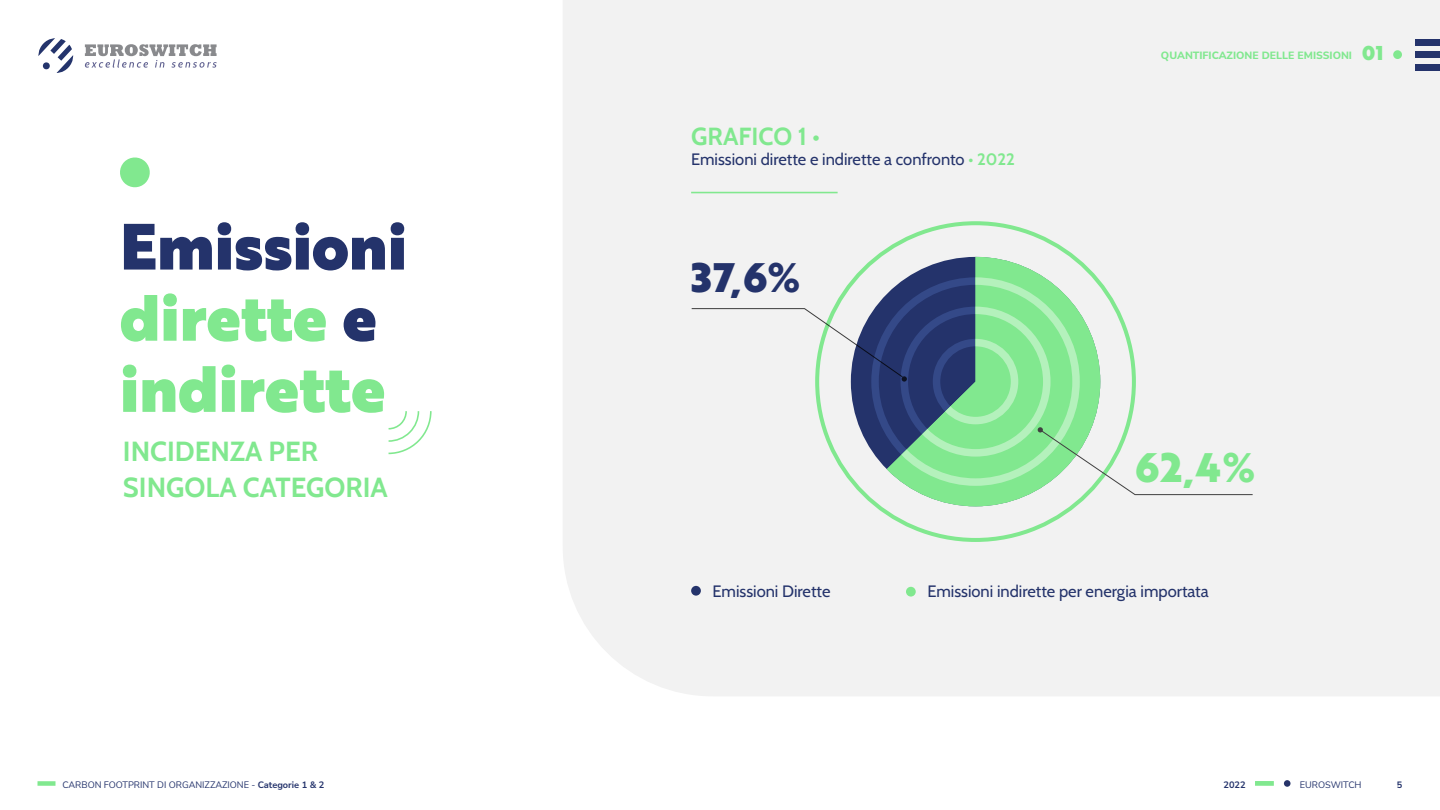
<style>
.page{position:relative;width:1440px;height:810px;background:#fff}
.page>*{position:absolute;margin:0;border:0;box-sizing:border-box;transform-origin:0 0}
.t1{font:63.45px/71.2px "Brother 1816 Black";color:#81e88f}
.t2{font:40.12px "Brother 1816 Black";color:#81e88f}
.t3{font:40.12px "Brother 1816 Black";color:#24336b}
.t4{font:27.6px/35.8px "Cabin";color:#81e88f}
.t5{font:24.75px "Cabin";color:#81e88f}
.t6{font:16.5px "Cabin";color:#24336b}
.t7{font:800 10.5px "Nunito Sans";color:#81e88f}
.t8{font:9.23px "Nunito Sans";color:#25346c}
.t9{font:700 9.23px "Nunito Sans";color:#25346c}
.s1{color:#24336b}
.s2{color:#81e88f}
.s3{font-family:"Brother 1816 Black";font-weight:400;font-size:19.5px}
.s4{font-weight:700}
</style>
<div class="page">
<div style="left:563px;top:0;width:877px;height:696px;background:#f2f2f2"></div>
<div style="left:691px;top:586px;width:10px;height:10px;background:#24336b;border-radius:50%"></div>
<div style="left:906px;top:587px;width:10px;height:10px;background:#81e88f;border-radius:50%"></div>
<svg style="left:120px;top:157px;width:30px;height:31px"></svg>
<hr style="left:691px;top:192px;width:147px;height:1px;background:#81e88f">
<svg style="left:388px;top:411px;width:44px;height:44px"></svg>
<svg style="left:887px;top:257px;width:213px;height:249px;fill:#f2f2f2"></svg>
<svg style="left:691px;top:274px;width:562px;height:221px"></svg>
<svg style="left:85px;top:44px;width:132px;height:24px"></svg>
<svg style="left:38px;top:38px;width:36px;height:35px"></svg>
<div style="left:1393px;top:50px;width:9px;height:9px;background:#81e88f;border-radius:50%"></div>
<div style="left:1415px;top:39px;width:25px;height:6px;background:#24336b"></div>
<div style="left:1415px;top:51px;width:25px;height:7px;background:#24336b"></div>
<div style="left:1415px;top:64px;width:25px;height:6px;background:#24336b"></div>
<div style="left:37px;top:781px;width:19px;height:5px;background:#81e88f"></div>
<div style="left:1284px;top:780px;width:7px;height:7px;background:#263369;border-radius:50%"></div>
<div style="left:1255px;top:781px;width:19px;height:5px;background:#81e88f"></div>
<h1 class="t1" style="left:120px;top:209px;width:289px"><span class="s1">Emissioni </span>dirette <span class="s1">e </span>indirette</h1>
<h3 class="t4" style="left:123px;top:432px;width:267px">INCIDENZA PER<br>SINGOLA CATEGORIA</h3>
<h3 class="t5" style="left:691px;top:117px;width:130px">GRAFICO 1 •</h3>
<p class="t6" style="left:691px;top:146px;width:325px">Emissioni dirette e indirette a confronto <span class="s2">• 2022</span></p>
<h2 class="t3" style="left:691px;top:246px;width:111px">37,6%</h2>
<p class="t7" style="left:1161px;top:48px;width:224px">QUANTIFICAZIONE DELLE EMISSIONI <span class="s3">01</span></p>
<h2 class="t2" style="left:1135px;top:436px;width:122px">62,4%</h2>
<p class="t6" style="left:713px;top:578px;width:119px">Emissioni Dirette</p>
<p class="t6" style="left:927px;top:578px;width:283px">Emissioni indirette per energia importata</p>
<p class="t8" style="left:63px;top:778px;width:263px">CARBON FOOTPRINT DI ORGANIZZAZIONE - <span class="s4">Categorie 1 &amp; 2</span></p>
<p class="t9" style="left:1224px;top:778px;width:24px">2022</p>
<p class="t8" style="left:1300px;top:778px;width:63px">EUROSWITCH</p>
<p class="t9" style="left:1397px;top:778px;width:7px">5</p>
</div>
